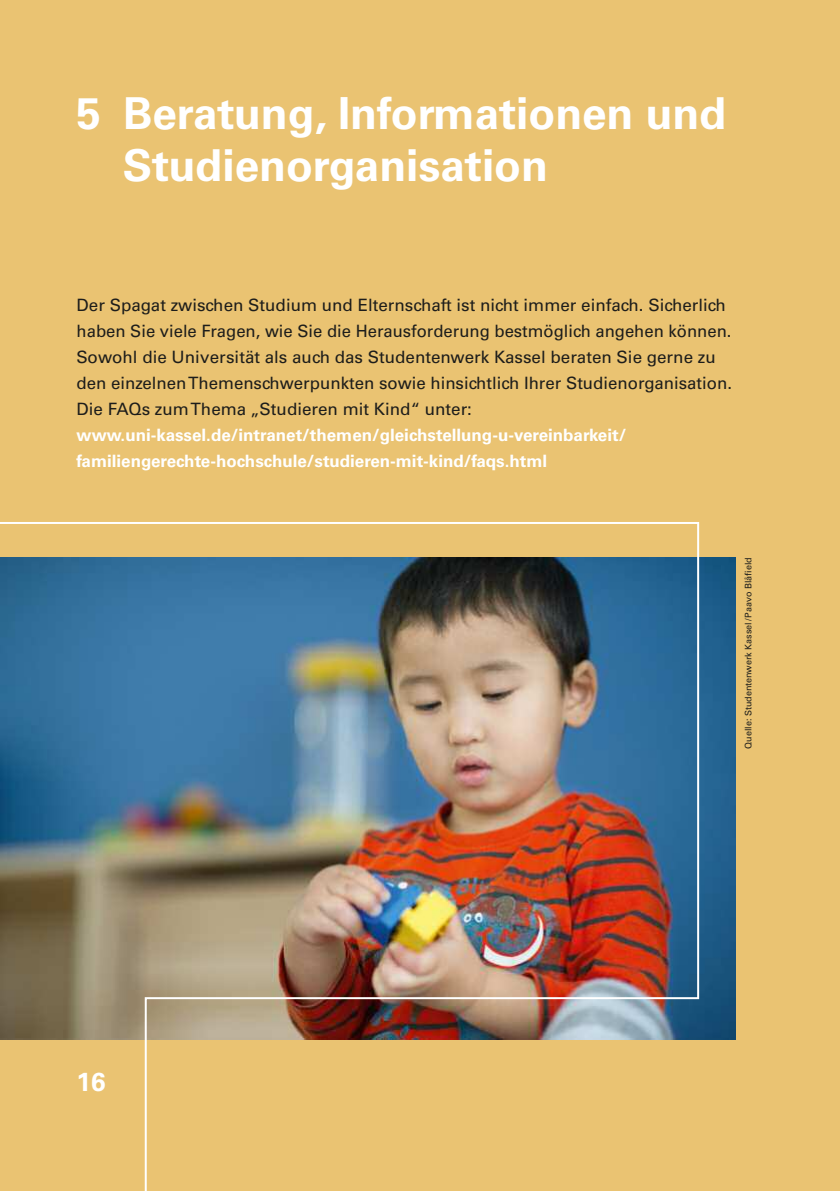
<style>
.page{position:relative;width:840px;height:1191px;background:#fff}
.page>*{position:absolute;margin:0;border:0;box-sizing:border-box;transform-origin:0 0}
.t1{font:700 44px/52px "Univers LT";color:#fff}
.t2{font:700 26px "Univers LT";color:#fff}
.t3{font:17px/26px "Univers LT";color:#1d1d1b}
.t4{font:700 17px/26px "Univers LT";color:#fff}
.t5{font:9px "Univers LT";color:#1d1d1b}
</style>
<div class="page">
<div style="left:0;top:0;width:839px;height:1191px;background:#eac372"></div>
<img style="left:699px;top:557px;width:35px;height:482px">
<img style="left:0;top:522px;width:699px;height:669px">
<h1 class="t1" style="left:123px;top:91px;width:604px;text-indent:-46px">5 Beratung, Informationen und<br>Studienorganisation</h1>
<p class="t3" style="left:77px;top:293px;width:656px">Der Spagat zwischen Studium und Elternschaft ist nicht immer einfach. Sicherlich haben Sie viele Fragen, wie Sie die Herausforderung bestmöglich angehen können.<br>Sowohl die Universität als auch das Studentenwerk Kassel beraten Sie gerne zu den einzelnenThemenschwerpunkten sowie hinsichtlich Ihrer Studienorganisation.<br>Die FAQs zumThema „Studieren mit Kind“ unter:</p>
<p class="t4" style="left:77px;top:423px;width:550px">www.uni-kassel.de/intranet/themen/gleichstellung-u-vereinbarkeit/ familiengerechte-hochschule/studieren-mit-kind/faqs.html</p>
<p class="t5" style="left:744px;top:749px;width:193px;rotate:-90deg">Quelle: Studentenwerk Kassel/Paavo Blåfield</p>
<h2 class="t2" style="left:77px;top:1072px;width:30px">16</h2>
</div>
